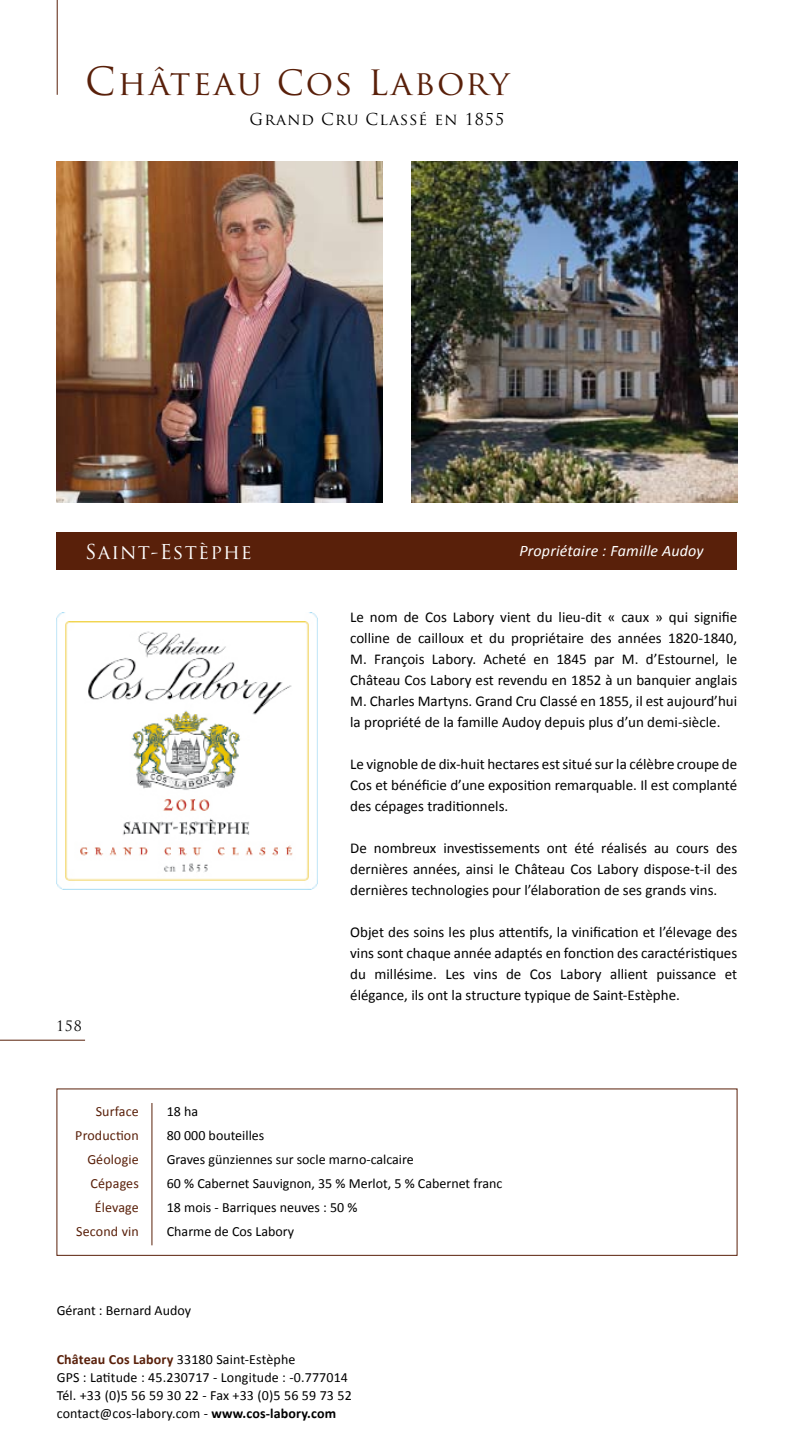
<style>
.page{position:relative;width:794px;height:1446px;background:#fff}
.page>*{position:absolute;margin:0;border:0;box-sizing:border-box;transform-origin:0 0}
.t1{font:34px "Trajan Pro";letter-spacing:.06em;color:#59200a}
.t2{font:20px "Trajan Pro";letter-spacing:.06em;color:#fff}
.t3{font:italic 16px "Calibri";letter-spacing:.01em;color:#fff}
.t4{font:16px "Trajan Pro";letter-spacing:.06em;color:#000}
.t5{font:15px/21px "Calibri";color:#000;text-align:justify}
.t6{font:14px/24px "Calibri";color:#000}
.t7{font:14px/24px "Calibri";letter-spacing:.01em;color:#59200a;text-align:right}
.t8{font:14px "Trajan Pro";color:#000}
.s1{font-size:38px}
.s2{font-weight:700;color:#59200a}
.s3{font-weight:700}
</style>
<div class="page">
<hr style="left:0;top:1039px;width:85px;height:1px;background:#59200a">
<div style="left:57px;top:531px;width:680px;height:38px;background:#59200a"></div>
<hr style="left:57px;top:0;width:1px;height:95px;background:#59200a">
<img style="left:57px;top:613px;width:260px;height:277px">
<img style="left:411px;top:162px;width:326px;height:340px">
<img style="left:57px;top:162px;width:326px;height:340px">
<hr style="left:152px;top:1103px;width:1px;height:142px;background:#59200a">
<h1 class="t1" style="left:85px;top:61px;width:426px"><span class="s1">C</span>hâteau Cos Labory</h1>
<p class="t4" style="left:250px;top:109px;width:256px">Grand Cru Classé en 1855</p>
<h2 class="t2" style="left:85px;top:539px;width:168px">Saint-Estèphe</h2>
<p class="t3" style="left:519px;top:540px;width:186px">Propriétaire : Famille Audoy</p>
<p class="t8" style="left:56px;top:1017px;width:27px">158</p>
<p class="t5" style="left:350px;top:606px;width:388px">Le nom de Cos Labory vient du lieu-dit « caux » qui signifie colline de cailloux et du propriétaire des années 1820-1840, M. François Labory. Acheté en 1845 par M. d’Estournel, le Château Cos Labory est revendu en 1852 à un banquier anglais M. Charles Martyns. Grand Cru Classé en 1855, il est aujourd’hui la propriété de la famille Audoy depuis plus d’un demi-siècle.</p>
<p class="t5" style="left:350px;top:753px;width:388px">Le vignoble de dix-huit hectares est situé sur la célèbre croupe de Cos et bénéficie d’une exposition remarquable. Il est complanté des cépages traditionnels.</p>
<p class="t5" style="left:350px;top:837px;width:388px">De nombreux investissements ont été réalisés au cours des dernières années, ainsi le Château Cos Labory dispose-t-il des dernières technologies pour l’élaboration de ses grands vins.</p>
<p class="t5" style="left:350px;top:921px;width:388px">Objet des soins les plus attentifs, la vinification et l’élevage des vins sont chaque année adaptés en fonction des caractéristiques du millésime. Les vins de Cos Labory allient puissance et élégance, ils ont la structure typique de Saint-Estèphe.</p>
<p class="t7" style="left:75px;top:1098px;width:65px">Surface<br>Production<br>Géologie<br>Cépages élevage<br>Second vin</p>
<p class="t6" style="left:167px;top:1098px;width:337px">18 ha<br>80 000 bouteilles<br>Graves günziennes sur socle marno-calcaire<br>60 % Cabernet Sauvignon, 35 % Merlot, 5 % Cabernet franc<br>18 mois - Barriques neuves : 50 %<br>Charme de Cos Labory</p>
<p class="t6" style="left:57px;top:1297px;width:136px">Gérant : Bernard Audoy</p>
<p class="t6" style="left:57px;top:1350px;width:296px;line-height:18px"><span class="s2">Château Cos Labory</span> 33180 Saint-Estèphe<br>GPS : Latitude : 45.230717 - Longitude : -0.777014<br>Tél. +33 (0)5 56 59 30 22 - Fax +33 (0)5 56 59 73 52 contact@cos-labory.com - <span class="s3">www.cos-labory.com</span></p>
</div>
